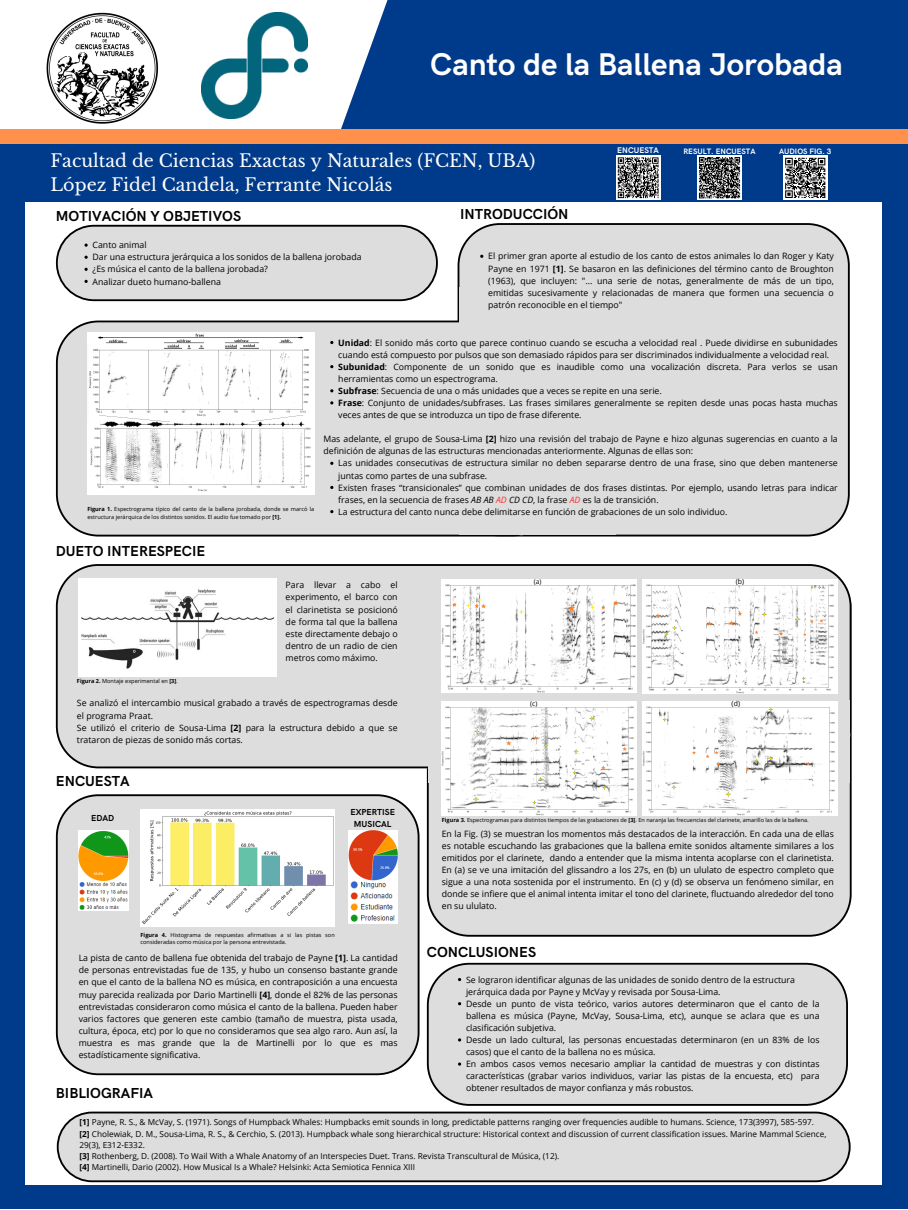
<style>
.page{position:relative;width:908px;height:1210px;background:#fff}
.page>*{position:absolute;margin:0;border:0;box-sizing:border-box;transform-origin:0 0}
.t1{font:700 31.5px "HK Grotesk";color:#fff}
.t2{font:17.5px/24.4px "Libre Baskerville";color:#fff}
.t3{font:700 14.49px "HK Grotesk";color:#000}
.t4{font:8.75px/12.1px "Open Sans";color:#000}
.t5{font:700 8.75px/12.1px "HK Grotesk";color:#000;text-align:center}
.t6{font:8.22px/11.3px "Open Sans";color:#000}
.t7{font:700 8.19px "HK Grotesk";color:#fff}
.t8{font:700 7.84px "HK Grotesk";color:#fff}
.t9{font:7px "Open Sans";color:#000}
.t10{font:6.65px "Open Sans";color:#000}
.t11{font:5.6px/7.6px "Open Sans";color:#000}
.s1{font-weight:700}
.s2{font-style:italic}
.s3{font-style:italic;color:#ff3131}
.s4{font-family:"Noto Sans"}
</style>
<div class="page">
<div style="left:0;top:0;width:907px;height:1208px;background:#003b8b"></div>
<svg style="left:0;top:0;width:387px;height:129px;fill:#fff"></svg>
<img style="left:47px;top:12px;width:111px;height:112px">
<div style="left:0;top:129px;width:907px;height:15px;background:#ff914d"></div>
<div style="left:25px;top:202px;width:856px;height:982px;background:#fff"></div>
<img style="left:201px;top:12px;width:107px;height:106px">
<div style="left:457px;top:223px;width:392px;height:313px;background:#ddd"></div>
<div style="left:427px;top:768px;width:424px;height:168px;background:#ddd"></div>
<svg style="left:56px;top:564px;width:795px;height:204px"></svg>
<svg style="left:56px;top:794px;width:363px;height:281px"></svg>
<div style="left:427px;top:963px;width:420px;height:142px;background:#ddd"></div>
<svg style="left:57px;top:1111px;width:793px;height:71px"></svg>
<svg style="left:56px;top:320px;width:498px;height:216px"></svg>
<div style="left:459px;top:287px;width:156px;height:247px;background:#ddd"></div>
<img style="left:78px;top:579px;width:198px;height:98px">
<img style="left:88px;top:333px;width:226px;height:161px">
<div style="left:428px;top:700px;width:421px;height:83px;background:#ddd"></div>
<img style="left:642px;top:580px;width:195px;height:114px">
<img style="left:642px;top:701px;width:195px;height:114px">
<img style="left:441px;top:701px;width:195px;height:114px">
<img style="left:441px;top:580px;width:195px;height:113px">
<img style="left:79px;top:882px;width:50px;height:29px">
<img style="left:348px;top:831px;width:49px;height:92px">
<img style="left:140px;top:810px;width:194px;height:116px">
<img style="left:79px;top:831px;width:50px;height:51px">
<svg style="left:56px;top:225px;width:381px;height:76px"></svg>
<div style="left:782px;top:156px;width:45px;height:44px;background:#fff"></div>
<svg style="left:785px;top:157px;width:41px;height:41px"></svg>
<svg style="left:616px;top:156px;width:44px;height:44px"></svg>
<svg style="left:616px;top:157px;width:43px;height:41px"></svg>
<div style="left:697px;top:156px;width:44px;height:44px;background:#fff"></div>
<svg style="left:699px;top:157px;width:41px;height:42px"></svg>
<p class="t1" style="left:430px;top:46px;width:414px">Canto de la Ballena Jorobada</p>
<p class="t2" style="left:51px;top:149px;width:486px">Facultad de Ciencias Exactas y Naturales (FCEN, UBA)<br>López Fidel Candela, Ferrante Nicolás</p>
<p class="t3" style="left:56px;top:207px;width:187px">MOTIVACIÓN Y OBJETIVOS</p>
<p class="t3" style="left:460px;top:206px;width:110px">INTRODUCCIÓN</p>
<h3 class="t7" style="left:617px;top:146px;width:43px">ENCUESTA</h3>
<p class="t8" style="left:683px;top:146px;width:74px">RESULT. ENCUESTA</p>
<p class="t8" style="left:778px;top:146px;width:54px">AUDIOS FIG. 3</p>
<p class="t4" style="left:93px;top:239px;width:56px">Canto animal</p>
<p class="t4" style="left:93px;top:251px;width:270px">Dar una estructura jerárquica a los sonidos de la ballena jorobada</p>
<p class="t4" style="left:93px;top:263px;width:177px">¿Es música el canto de la ballena jorobada?</p>
<h5 class="t4" style="left:93px;top:275px;width:130px">Analizar dueto humano-ballena</h5>
<p class="t4" style="left:488px;top:250px;width:347px;text-align:justify">El primer gran aporte al estudio de los canto de estos animales lo dan Roger y Katy Payne en 1971 <span class="s1">[1]</span>. Se basaron en las definiciones del término canto de Broughton (1963), que incluyen: "... una serie de notas, generalmente de más de un tipo, emitidas sucesivamente y relacionadas de manera que formen una secuencia o patrón reconocible en el tiempo"</p>
<p class="t4" style="left:338px;top:336px;width:501px"><span class="s1">Unidad</span>: El sonido más corto que parece continuo cuando se escucha a velocidad real . Puede dividirse en subunidades cuando está compuesto por pulsos que son demasiado rápidos para ser discriminados individualmente a velocidad real.</p>
<p class="t4" style="left:338px;top:360px;width:501px"><span class="s1">Subunidad</span>: Componente de un sonido que es inaudible como una vocalización discreta. Para verlos se usan herramientas como un espectrograma.</p>
<h3 class="t4" style="left:338px;top:384px;width:325px"><span class="s1">Subfrase</span>: Secuencia de una o más unidades que a veces se repite en una serie.</h3>
<p class="t4" style="left:338px;top:397px;width:501px"><span class="s1">Frase</span>: Conjunto de unidades/subfrases. Las frases similares generalmente se repiten desde unas pocas hasta muchas veces antes de que se introduzca un tipo de frase diferente.</p>
<p class="t4" style="left:323px;top:433px;width:515px">Mas adelante, el grupo de Sousa-Lima <span class="s1">[2]</span> hizo una revisión del trabajo de Payne e hizo algunas sugerencias en cuanto a la definición de algunas de las estructuras mencionadas anteriormente. Algunas de ellas son:</p>
<h5 class="t4" style="left:338px;top:457px;width:501px">Las unidades consecutivas de estructura similar no deben separarse dentro de una frase, sino que deben mantenerse juntas como partes de una subfrase.</h5>
<h5 class="t4" style="left:338px;top:481px;width:501px">Existen frases “transicionales” que combinan unidades de dos frases distintas. Por ejemplo, usando letras para indicar frases, en la secuencia de frases <span class="s2">AB AB</span> <span class="s3">AD</span> <span class="s2">CD CD</span>, la frase <span class="s3">AD</span> es la de transición.</h5>
<p class="t4" style="left:338px;top:505px;width:390px">La estructura del canto nunca debe delimitarse en función de grabaciones de un solo individuo.</p>
<p class="t11" style="left:87px;top:505px;width:228px"><span class="s1">Figura 1.</span> Espectrograma típico del canto de la ballena jorobada, donde se marcó la estructura jerárquica de los distintos sonidos. El audio fue tomado por <span class="s1">[1].</span></p>
<p class="t3" style="left:56px;top:543px;width:151px">DUETO INTERESPECIE</p>
<p class="t4" style="left:285px;top:579px;width:113px;text-align:justify">Para llevar a cabo el experimento, el barco con el clarinetista se posicionó de forma tal que la ballena este directamente debajo o dentro de un radio de cien metros como máximo.</p>
<p class="t4" style="left:77px;top:697px;width:322px">Se analizó el intercambio musical grabado a través de espectrogramas desde el programa Praat.<br>Se utilizó el criterio de Sousa-Lima <span class="s1">[2]</span> para la estructura debido a que se trataron de piezas de sonido más cortas.</p>
<p class="t11" style="left:77px;top:677px;width:102px"><span class="s1">Figura 2.</span> Montaje experimental en <span class="s1">[3]</span>.</p>
<p class="t3" style="left:56px;top:773px;width:75px">ENCUESTA</p>
<p class="t5" style="left:91px;top:812px;width:25px">EDAD</p>
<p class="t5" style="left:350px;top:806px;width:46px">EXPERTISE<br>MUSICAL</p>
<p class="t11" style="left:140px;top:930px;width:196px"><span class="s1">Figura 4.</span> Histograma de respuestas afirmativas a si las pistas son consideradas como música por la persona entrevistada.</p>
<p class="t4" style="left:79px;top:952px;width:320px;text-align:justify">La pista de canto de ballena fue obtenida del trabajo de Payne <span class="s1">[1]</span>. La cantidad de personas entrevistadas fue de 135, y hubo un consenso bastante grande en que el canto de la ballena NO es música, en contraposición a una encuesta muy parecida realizada por Dario Martinelli <span class="s1">[4]</span>, donde el 82% de las personas entrevistadas consideraron como música el canto de la ballena. Pueden haber varios factores que generen este cambio (tamaño de muestra, pista usada, cultura, época, etc) por lo que no consideramos que sea algo raro. Aun así, la muestra es mas grande que la de Martinelli por lo que es mas estadísticamente significativa.</p>
<p class="t3" style="left:56px;top:1084px;width:99px">BIBLIOGRAFIA</p>
<h5 class="t10" style="left:533px;top:577px;width:9px">(a)</h5>
<p class="t9" style="left:735px;top:577px;width:10px">(b)</p>
<h3 class="t10" style="left:530px;top:698px;width:9px">(c)</h3>
<h4 class="t9" style="left:731px;top:698px;width:10px">(d)</h4>
<p class="t11" style="left:441px;top:816px;width:368px"><span class="s1">Figura 3.</span> Espectrogramas para distintos tiempos de las grabaciones de <span class="s1">[3]</span>. En naranja las frecuencias del clarinete, amarillo las de la ballena.</p>
<p class="t4" style="left:441px;top:827px;width:393px;text-align:justify">En la Fig. (3) se muestran los momentos más destacados de la interacción. En cada una de ellas es notable escuchando las grabaciones que la ballena emite sonidos altamente similares a los emitidos por el clarinete, dando a entender que la misma intenta acoplarse con el clarinetista.<br>En (a) se ve una imitación del glissandro a los 27s, en (b) un ululato de espectro completo que sigue a una nota sostenida por el instrumento. En (c) y (d) se observa un fenómeno similar, en donde se infiere que el animal intenta imitar el tono del clarinete, fluctuando alrededor del tono en su ululato.</p>
<p class="t3" style="left:427px;top:944px;width:111px">CONCLUSIONES</p>
<h4 class="t4" style="left:466px;top:973px;width:330px">Se lograron identificar algunas de las unidades de sonido dentro de la estructura jerárquica dada por Payne y McVay y revisada por Sousa-Lima.</h4>
<p class="t4" style="left:466px;top:997px;width:355px;text-align:justify">Desde un punto de vista teórico, varios autores determinaron que el canto de la ballena es música (Payne, McVay, Sousa-Lima, etc), aunque se aclara que es una clasificación subjetiva.</p>
<p class="t4" style="left:466px;top:1033px;width:355px">Desde un lado cultural, las personas encuestadas determinaron (en un 83% de los casos) que el canto de la ballena no es música.</p>
<h5 class="t4" style="left:466px;top:1057px;width:355px;text-align:justify">En ambos casos vemos necesario ampliar la cantidad de muestras y con distintas características (grabar varios individuos, variar las pistas de la encuesta, etc) para obtener resultados de mayor confianza y más robustos.</h5>
<p class="t6" style="left:79px;top:1116px;width:748px"><span class="s1">[1]</span> Payne, R. S., &amp; McVay, S. (1971). Songs of Humpback Whales: Humpbacks emit sounds in long, predictable patterns ranging over frequencies audible to humans. Science, 173(3997), 585-597.<br><span class="s1">[2]</span> Cholewiak, D. M., Sousa<span class="s4">‐</span>Lima, R. S., &amp; Cerchio, S. (2013). Humpback whale song hierarchical structure: Historical context and discussion of current classification issues. Marine Mammal Science, 29(3), E312-E332.<br><span class="s1">[3]</span> Rothenberg, D. (2008). To Wail With a Whale Anatomy of an Interspecies Duet. Trans. Revista Transcultural de Música, (12).<br><span class="s1">[4]</span> Martinelli, Dario (2002). How Musical Is a Whale? Helsinki: Acta Semiotica Fennica XIII</p>
</div>
